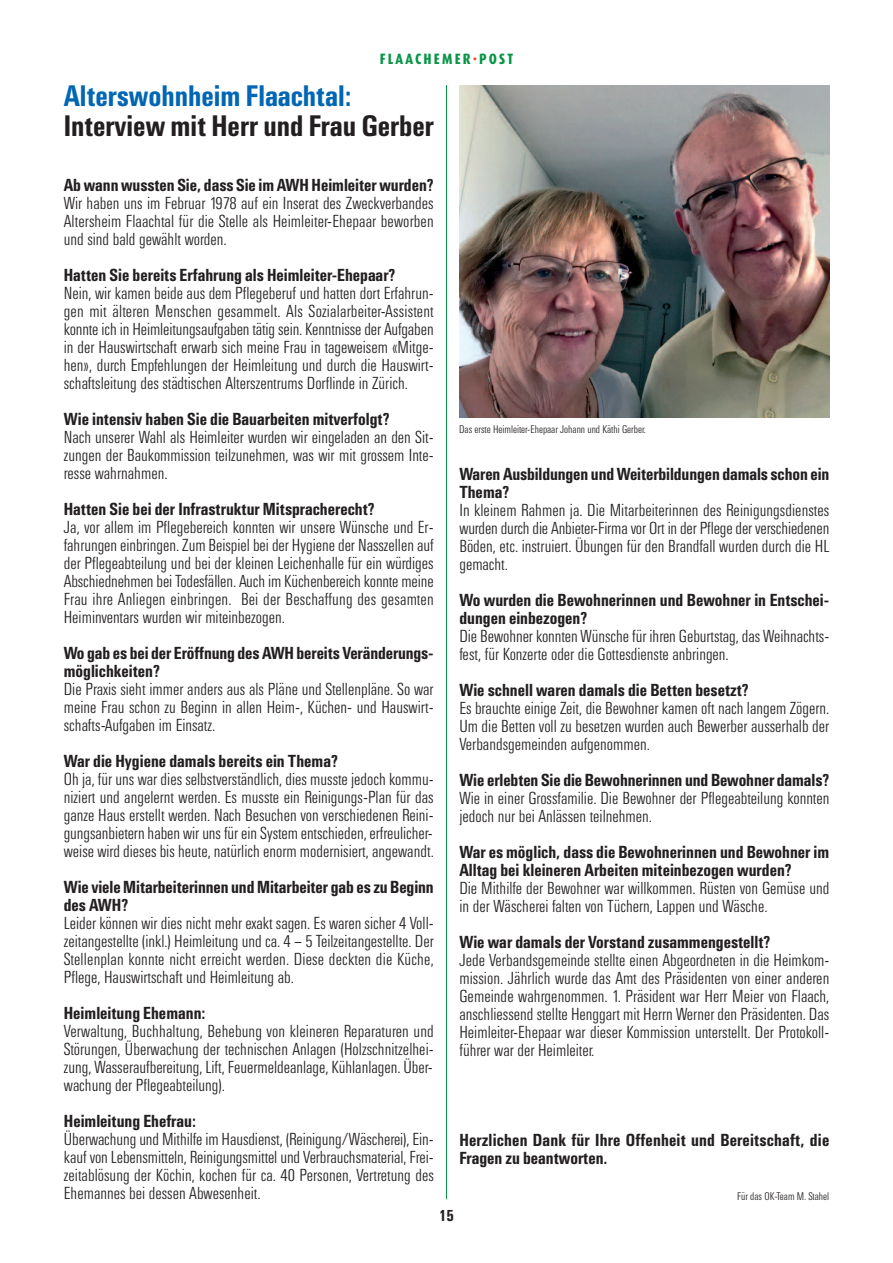
<style>
.page{position:relative;width:893px;height:1263px;background:#fff}
.page>*{position:absolute;margin:0;border:0;box-sizing:border-box;transform-origin:0 0}
.t1{font:28.05px "Univers SB Med Con";color:#231f20}
.t2{font:28.05px "Univers SB Med Con";color:#0166b3}
.t3{font:16.5px/18px "Univers SB Lig Con";color:#231f20;text-align:justify}
.t4{font:16.5px/18px "Univers SB Med Con";color:#231f20}
.t5{font:800 15px "Dax Condensed";letter-spacing:.15em;color:#099547}
.t6{font:15px "Univers SB Med Con";color:#231f20}
.t7{font:10.5px "Univers SB Lig Con";color:#231f20}
.s1{color:#ef3e22}
</style>
<div class="page">
<hr style="left:446px;top:85px;width:1px;height:1114px;background:#099547">
<img style="left:459px;top:85px;width:370px;height:333px">
<p class="t5" style="left:380px;top:52px;width:135px">FLAACHEMER<span class="s1">·</span>POST</p>
<h1 class="t2" style="left:64px;top:80px;width:289px">Alterswohnheim Flaachtal:</h1>
<h1 class="t1" style="left:64px;top:110px;width:372px">Interview mit Herr und Frau Gerber</h1>
<p class="t4" style="left:64px;top:176px;width:371px">Ab wann wussten Sie, dass Sie im AWH Heimleiter wurden?</p>
<p class="t3" style="left:64px;top:194px;width:371px">Wir haben uns im Februar 1978 auf ein Inserat des Zweckverbandes Altersheim Flaachtal für die Stelle als Heimleiter-Ehepaar beworben und sind bald gewählt worden.</p>
<p class="t4" style="left:64px;top:266px;width:333px">Hatten Sie bereits Erfahrung als Heimleiter-Ehepaar?</p>
<p class="t3" style="left:64px;top:284px;width:371px">Nein, wir kamen beide aus dem Pflegeberuf und hatten dort Erfahrun&shy;gen mit älteren Menschen gesammelt. Als Sozialarbeiter-Assistent konnte ich in Heimleitungsaufgaben tätig sein. Kenntnisse der Aufgaben in der Hauswirtschaft erwarb sich meine Frau in tageweisem «Mitge&shy;hen», durch Empfehlungen der Heimleitung und durch die Hauswirt&shy;schaftsleitung des städtischen Alterszentrums Dorflinde in Zürich.</p>
<p class="t4" style="left:64px;top:410px;width:327px">Wie intensiv haben Sie die Bauarbeiten mitverfolgt?</p>
<p class="t3" style="left:64px;top:428px;width:371px">Nach unserer Wahl als Heimleiter wurden wir eingeladen an den Sit&shy;zungen der Baukommission teilzunehmen, was wir mit grossem Inte&shy;resse wahrnahmen.</p>
<p class="t4" style="left:64px;top:500px;width:312px">Hatten Sie bei der Infrastruktur Mitspracherecht?</p>
<p class="t3" style="left:64px;top:518px;width:371px">Ja, vor allem im Pflegebereich konnten wir unsere Wünsche und Er&shy;fahrungen einbringen. Zum Beispiel bei der Hygiene der Nasszellen auf der Pflegeabteilung und bei der kleinen Leichenhalle für ein würdiges Abschiednehmen bei Todesfällen. Auch im Küchenbereich konnte meine Frau ihre Anliegen einbringen. Bei der Beschaffung des gesamten Heiminventars wurden wir miteinbezogen.</p>
<p class="t4" style="left:64px;top:644px;width:371px">Wo gab es bei der Eröffnung des AWH bereits Veränderungs&shy;möglichkeiten?</p>
<p class="t3" style="left:64px;top:680px;width:371px">Die Praxis sieht immer anders aus als Pläne und Stellenpläne. So war meine Frau schon zu Beginn in allen Heim-, Küchen- und Hauswirt&shy;schafts-Aufgaben im Einsatz.</p>
<p class="t4" style="left:64px;top:752px;width:276px">War die Hygiene damals bereits ein Thema?</p>
<p class="t3" style="left:64px;top:770px;width:371px">Oh ja, für uns war dies selbstverständlich, dies musste jedoch kommu&shy;niziert und angelernt werden. Es musste ein Reinigungs-Plan für das ganze Haus erstellt werden. Nach Besuchen von verschiedenen Reini&shy;gungsanbietern haben wir uns für ein System entschieden, erfreulicher&shy;weise wird dieses bis heute, natürlich enorm modernisiert, angewandt.</p>
<p class="t4" style="left:64px;top:878px;width:371px">Wie viele Mitarbeiterinnen und Mitarbeiter gab es zu Beginn des AWH?</p>
<p class="t3" style="left:64px;top:914px;width:371px">Leider können wir dies nicht mehr exakt sagen. Es waren sicher 4 Voll&shy;zeitangestellte (inkl.) Heimleitung und ca. 4 – 5 Teilzeitangestellte. Der Stellenplan konnte nicht erreicht werden. Diese deckten die Küche, Pflege, Hauswirtschaft und Heimleitung ab.</p>
<p class="t4" style="left:64px;top:1004px;width:143px">Heimleitung Ehemann:</p>
<p class="t3" style="left:64px;top:1022px;width:371px">Verwaltung, Buchhaltung, Behebung von kleineren Reparaturen und Störungen, Überwachung der technischen Anlagen (Holzschnitzelhei&shy;zung, Wasseraufbereitung, Lift, Feuermeldeanlage, Kühlanlagen. Über&shy;wachung der Pflegeabteilung).</p>
<p class="t4" style="left:64px;top:1112px;width:133px">Heimleitung Ehefrau:</p>
<p class="t3" style="left:64px;top:1130px;width:371px">Überwachung und Mithilfe im Hausdienst, (Reinigung/Wäscherei), Ein&shy;kauf von Lebensmitteln, Reinigungsmittel und Verbrauchsmaterial, Frei&shy;zeitablösung der Köchin, kochen für ca. 40 Personen, Vertretung des Ehemannes bei dessen Abwesenheit.</p>
<p class="t7" style="left:459px;top:423px;width:188px">Das erste Heimleiter-Ehepaar Johann und Käthi Gerber.</p>
<p class="t4" style="left:459px;top:465px;width:371px">Waren Ausbildungen und Weiterbildungen damals schon ein<br>Thema?</p>
<p class="t3" style="left:459px;top:501px;width:371px">In kleinem Rahmen ja. Die Mitarbeiterinnen des Reinigungsdienstes wurden durch die Anbieter-Firma vor Ort in der Pflege der verschiedenen Böden, etc. instruiert. Übungen für den Brandfall wurden durch die HL gemacht.</p>
<p class="t4" style="left:459px;top:591px;width:371px">Wo wurden die Bewohnerinnen und Bewohner in Entschei&shy;dungen einbezogen?</p>
<p class="t3" style="left:459px;top:627px;width:371px">Die Bewohner konnten Wünsche für ihren Geburtstag, das Weihnachts&shy;fest, für Konzerte oder die Gottesdienste anbringen.</p>
<p class="t4" style="left:459px;top:681px;width:291px">Wie schnell waren damals die Betten besetzt?</p>
<p class="t3" style="left:459px;top:699px;width:371px">Es brauchte einige Zeit, die Bewohner kamen oft nach langem Zögern.<br>Um die Betten voll zu besetzen wurden auch Bewerber ausserhalb der Verbandsgemeinden aufgenommen.</p>
<p class="t4" style="left:459px;top:771px;width:371px">Wie erlebten Sie die Bewohnerinnen und Bewohner damals?</p>
<p class="t3" style="left:459px;top:789px;width:371px">Wie in einer Grossfamilie. Die Bewohner der Pflegeabteilung konnten jedoch nur bei Anlässen teilnehmen.</p>
<p class="t4" style="left:459px;top:843px;width:371px">War es möglich, dass die Bewohnerinnen und Bewohner im<br>Alltag bei kleineren Arbeiten miteinbezogen wurden?</p>
<p class="t3" style="left:459px;top:879px;width:371px">Die Mithilfe der Bewohner war willkommen. Rüsten von Gemüse und in der Wäscherei falten von Tüchern, Lappen und Wäsche.</p>
<p class="t4" style="left:459px;top:933px;width:313px">Wie war damals der Vorstand zusammengestellt?</p>
<p class="t3" style="left:459px;top:951px;width:371px">Jede Verbandsgemeinde stellte einen Abgeordneten in die Heimkom&shy;mission. Jährlich wurde das Amt des Präsidenten von einer anderen Gemeinde wahrgenommen. 1. Präsident war Herr Meier von Flaach, anschliessend stellte Henggart mit Herrn Werner den Präsidenten. Das Heimleiter-Ehepaar war dieser Kommission unterstellt. Der Protokoll&shy;führer war der Heimleiter.</p>
<p class="t4" style="left:459px;top:1131px;width:371px">Herzlichen Dank für Ihre Offenheit und Bereitschaft, die<br>Fragen zu beantworten.</p>
<p class="t7" style="left:737px;top:1190px;width:94px">Für das OK-Team M. Stahel</p>
<p class="t6" style="left:439px;top:1206px;width:16px">15</p>
</div>
